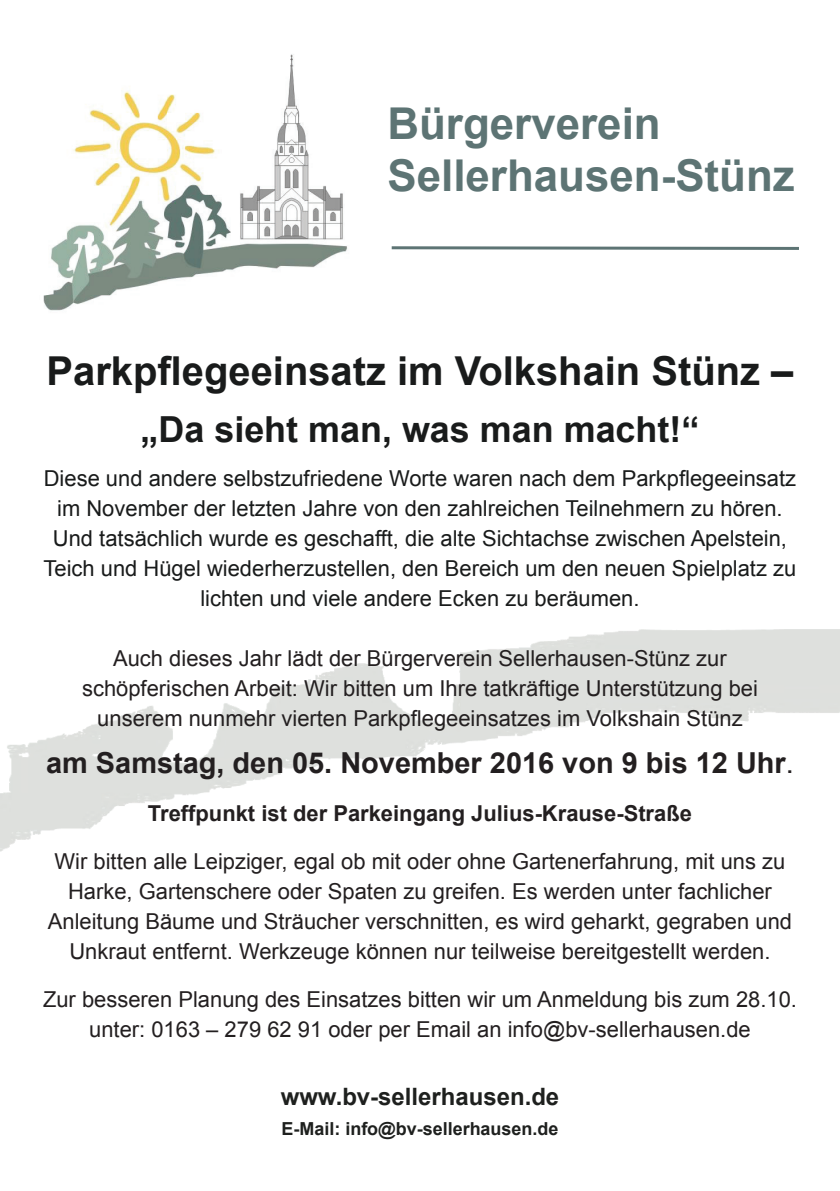
<style>
.page{position:relative;width:840px;height:1191px;background:#fff}
.page>*{position:absolute;margin:0;border:0;box-sizing:border-box;transform-origin:0 0}
.t1{font:700 43.8px/52.6px "Arial";color:#5d7474}
.t2{font:700 39.8px "Arial";color:#191b1b}
.t3{font:700 35.8px "Arial";color:#191b1b}
.t4{font:700 29px "Arial";color:#231f20}
.t5{font:700 24px "Arial";color:#1e201e}
.t6{font:22px/30px "Arial";color:#231f20;text-align:center}
.t7{font:22px/30px "Arial";color:#191b1b;text-align:center}
.t8{font:700 18px "Arial";color:#1e201e}
.s1{font-weight:400}
.s2{font-weight:700}
</style>
<div class="page">
<img style="left:43px;top:54px;width:305px;height:257px">
<img style="left:0;top:629px;width:839px;height:223px">
<svg style="left:391px;top:246px;width:407px;height:4px;background:#859696"></svg>
<div style="left:142px;top:293px;width:208px;height:54px;background:#fff"></div>
<p class="t1" style="left:387px;top:98px;width:408px">Bürgerverein<br>Sellerhausen-Stünz</p>
<p class="t2" style="left:47px;top:345px;width:747px">Parkpflegeeinsatz im Volkshain Stünz –</p>
<p class="t3" style="left:140px;top:406px;width:560px">„Da sieht man, was man macht!“</p>
<p class="t7" style="left:44px;top:464px;width:753px">Diese und andere selbstzufriedene Worte waren nach dem Parkpflegeeinsatz im November der letzten Jahre von den zahlreichen Teilnehmern zu hören.<br>Und tatsächlich wurde es geschafft, die alte Sichtachse zwischen Apelstein, Teich und Hügel wiederherzustellen, den Bereich um den neuen Spielplatz zu lichten und viele andere Ecken zu beräumen.</p>
<p class="t6" style="left:82px;top:643px;width:677px">Auch dieses Jahr lädt der Bürgerverein Sellerhausen-Stünz zur schöpferischen Arbeit: Wir bitten um Ihre tatkräftige Unterstützung bei unserem nunmehr vierten Parkpflegeeinsatzes im Volkshain Stünz</p>
<p class="t4" style="left:46px;top:744px;width:748px">am Samstag, den 05. November 2016 von 9 bis 12 Uhr<span class="s1">.</span></p>
<p class="t6" style="left:55px;top:790px;width:732px;line-height:47.8px"><span class="s2">Treffpunkt ist der Parkeingang Julius-Krause-Straße<br></span>Wir bitten alle Leipziger, egal ob mit oder ohne Gartenerfahrung, mit uns zu</p>
<p class="t6" style="left:48px;top:876px;width:745px">Harke, Gartenschere oder Spaten zu greifen. Es werden unter fachlicher<br>Anleitung Bäume und Sträucher verschnitten, es wird geharkt, gegraben und<br>Unkraut entfernt. Werkzeuge können nur teilweise bereitgestellt werden.</p>
<p class="t6" style="left:43px;top:984px;width:755px">Zur besseren Planung des Einsatzes bitten wir um Anmeldung bis zum 28.10. unter: 0163 – 279 62 91 oder per Email an info@bv-sellerhausen.de</p>
<p class="t5" style="left:280px;top:1081px;width:280px">www.bv-sellerhausen.de</p>
<p class="t8" style="left:281px;top:1117px;width:278px">E-Mail: info@bv-sellerhausen.de</p>
</div>
